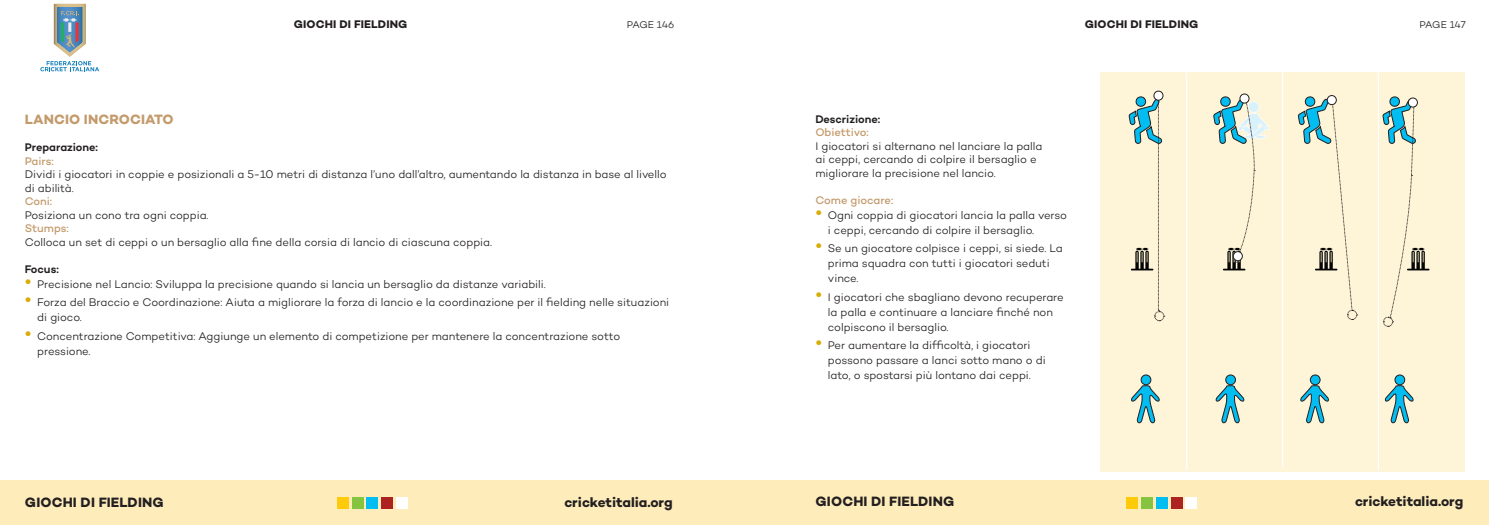
<style>
.page{position:relative;width:1489px;height:525px;background:#fff}
.page>*{position:absolute;margin:0;border:0;box-sizing:border-box;transform-origin:0 0}
.t1{font:700 13.75px "Campton";color:#231f20}
.t2{font:700 13.75px "Campton";letter-spacing:.01em;color:#c39a6b}
.t3{font:300 11.25px/15px "Campton";letter-spacing:-.005em;color:#231f20}
.t4{font:500 11.25px "Campton";letter-spacing:-.005em;color:#c39a6b}
.t5{font:700 11.25px "Campton";letter-spacing:.01em;color:#231f20}
.t6{font:600 11.25px "Campton";color:#231f20}
.t7{font:300 10px "Campton";letter-spacing:-.015em;color:#231f20}
.s1{font-size:21.25px;color:#d9ad07}
</style>
<div class="page">
<div style="left:0;top:479px;width:1488px;height:45px;background:#feedbb"></div>
<svg style="left:40px;top:4px;width:59px;height:67px"></svg>
<div style="left:1100px;top:72px;width:364px;height:399px;background:#fef4d7"></div>
<div style="left:1141px;top:375px;width:9px;height:9px;background:#01bdf2;border-radius:50%"></div>
<div style="left:1140px;top:374px;width:11px;height:11px;border:1px solid #231f20;border-radius:50%"></div>
<svg style="left:1131px;top:384px;width:29px;height:40px"></svg>
<div style="left:1310px;top:375px;width:9px;height:9px;background:#01bdf2;border-radius:50%"></div>
<div style="left:1309px;top:374px;width:11px;height:11px;border:1px solid #231f20;border-radius:50%"></div>
<svg style="left:1300px;top:384px;width:29px;height:40px"></svg>
<div style="left:1394px;top:375px;width:10px;height:9px;background:#01bdf2;border-radius:50%"></div>
<div style="left:1394px;top:374px;width:10px;height:11px;border:1px solid #231f20;border-radius:50%"></div>
<svg style="left:1384px;top:384px;width:30px;height:40px"></svg>
<hr style="left:1185px;top:72px;width:2px;height:398px;background:#fff">
<hr style="left:1281px;top:69px;width:2px;height:398px;background:#fff">
<hr style="left:1377px;top:72px;width:1px;height:398px;background:#fff">
<svg style="left:1128px;top:95px;width:36px;height:226px"></svg>
<svg style="left:1297px;top:95px;width:60px;height:225px"></svg>
<svg style="left:1382px;top:96px;width:47px;height:231px"></svg>
<div style="left:1408px;top:98px;width:9px;height:9px;background:#fff;border-radius:50%"></div>
<div style="left:1407px;top:98px;width:10px;height:9px;border:1px solid #231f20;border-radius:50%"></div>
<div style="left:1327px;top:95px;width:9px;height:10px;background:#fff;border-radius:50%"></div>
<div style="left:1326px;top:95px;width:10px;height:10px;border:1px solid #231f20;border-radius:50%"></div>
<div style="left:1153px;top:91px;width:9px;height:9px;background:#fff;border-radius:50%"></div>
<div style="left:1153px;top:91px;width:10px;height:9px;border:1px solid #231f20;border-radius:50%"></div>
<div style="left:1225px;top:375px;width:10px;height:9px;background:#01bdf2;border-radius:50%"></div>
<div style="left:1225px;top:374px;width:10px;height:11px;border:1px solid #231f20;border-radius:50%"></div>
<svg style="left:1215px;top:384px;width:30px;height:40px"></svg>
<svg style="left:1213px;top:95px;width:56px;height:175px"></svg>
<div style="left:1239px;top:94px;width:9px;height:9px;background:#fff;border-radius:50%"></div>
<div style="left:1239px;top:94px;width:10px;height:9px;border:1px solid #231f20;border-radius:50%"></div>
<div style="left:1233px;top:251px;width:9px;height:9px;background:#fff;border-radius:50%"></div>
<div style="left:1232px;top:251px;width:10px;height:10px;border:1px solid #231f20;border-radius:50%"></div>
<div style="left:337px;top:497px;width:12px;height:11px;background:#feca0a"></div>
<div style="left:352px;top:497px;width:11px;height:11px;background:#86c43f"></div>
<div style="left:366px;top:497px;width:12px;height:11px;background:#01bdf2"></div>
<div style="left:381px;top:497px;width:12px;height:11px;background:#ac2322"></div>
<div style="left:396px;top:497px;width:11px;height:11px;background:#fff"></div>
<div style="left:1126px;top:497px;width:12px;height:11px;background:#feca0a"></div>
<div style="left:1141px;top:497px;width:11px;height:11px;background:#86c43f"></div>
<div style="left:1156px;top:497px;width:11px;height:11px;background:#01bdf2"></div>
<div style="left:1170px;top:497px;width:12px;height:11px;background:#ac2322"></div>
<div style="left:1185px;top:497px;width:12px;height:11px;background:#fff"></div>
<p class="t5" style="left:294px;top:17px;width:115px">GIOCHI DI FIELDING</p>
<p class="t7" style="left:627px;top:19px;width:49px">PAGE 146</p>
<p class="t5" style="left:1084px;top:17px;width:115px">GIOCHI DI FIELDING</p>
<p class="t7" style="left:1419px;top:19px;width:48px">PAGE 147</p>
<p class="t2" style="left:25px;top:111px;width:150px">LANCIO INCROCIATO</p>
<p class="t6" style="left:25px;top:140px;width:75px">Preparazione:</p>
<p class="t4" style="left:25px;top:154px;width:30px">Pairs:</p>
<p class="t3" style="left:25px;top:167px;width:643px;line-height:13.5px">Dividi i giocatori in coppie e posizionali a 5-10 metri di distanza l’uno dall’altro, aumentando la distanza in base al livello di abilità.</p>
<p class="t4" style="left:25px;top:194px;width:29px">Coni:</p>
<p class="t3" style="left:25px;top:207px;width:185px">Posiziona un cono tra ogni coppia.</p>
<p class="t4" style="left:25px;top:221px;width:46px">Stumps:</p>
<p class="t3" style="left:25px;top:234px;width:469px">Colloca un set di ceppi o un bersaglio alla fine della corsia di lancio di ciascuna coppia.</p>
<p class="t6" style="left:25px;top:261px;width:35px">Focus:</p>
<p class="t3" style="left:25px;top:276px;width:522px"><span class="s1">•</span> Precisione nel Lancio: Sviluppa la precisione quando si lancia un bersaglio da distanze variabili.</p>
<p class="t3" style="left:37px;top:295px;width:633px;text-indent:-12px"><span class="s1">•</span> Forza del Braccio e Coordinazione: Aiuta a migliorare la forza di lancio e la coordinazione per il fielding nelle situazioni di gioco.</p>
<p class="t3" style="left:37px;top:328px;width:584px;text-indent:-12px"><span class="s1">•</span> Concentrazione Competitiva: Aggiunge un elemento di competizione per mantenere la concentrazione sotto pressione.</p>
<p class="t6" style="left:815px;top:111px;width:66px">Descrizione:</p>
<p class="t4" style="left:815px;top:125px;width:55px">Obiettivo:</p>
<p class="t3" style="left:815px;top:139px;width:228px;line-height:13.5px">I giocatori si alternano nel lanciare la palla ai ceppi, cercando di colpire il bersaglio e migliorare la precisione nel lancio.</p>
<p class="t4" style="left:815px;top:192px;width:79px">Come giocare:</p>
<p class="t3" style="left:827px;top:207px;width:241px;text-indent:-12px"><span class="s1">•</span> Ogni coppia di giocatori lancia la palla verso i ceppi, cercando di colpire il bersaglio.</p>
<p class="t3" style="left:827px;top:240px;width:236px;text-indent:-12px"><span class="s1">•</span> Se un giocatore colpisce i ceppi, si siede. La prima squadra con tutti i giocatori seduti vince.</p>
<p class="t3" style="left:827px;top:289px;width:237px;text-indent:-12px"><span class="s1">•</span> I giocatori che sbagliano devono recuperare la palla e continuare a lanciare finché non colpiscono il bersaglio.</p>
<p class="t3" style="left:827px;top:338px;width:219px;text-indent:-12px"><span class="s1">•</span> Per aumentare la difficoltà, i giocatori possono passare a lanci sotto mano o di lato, o spostarsi più lontano dai ceppi.</p>
<p class="t1" style="left:25px;top:493px;width:140px">GIOCHI DI FIELDING</p>
<p class="t1" style="left:564px;top:493px;width:110px">cricketitalia.org</p>
<p class="t1" style="left:815px;top:492px;width:140px">GIOCHI DI FIELDING</p>
<p class="t1" style="left:1354px;top:492px;width:110px">cricketitalia.org</p>
</div>
